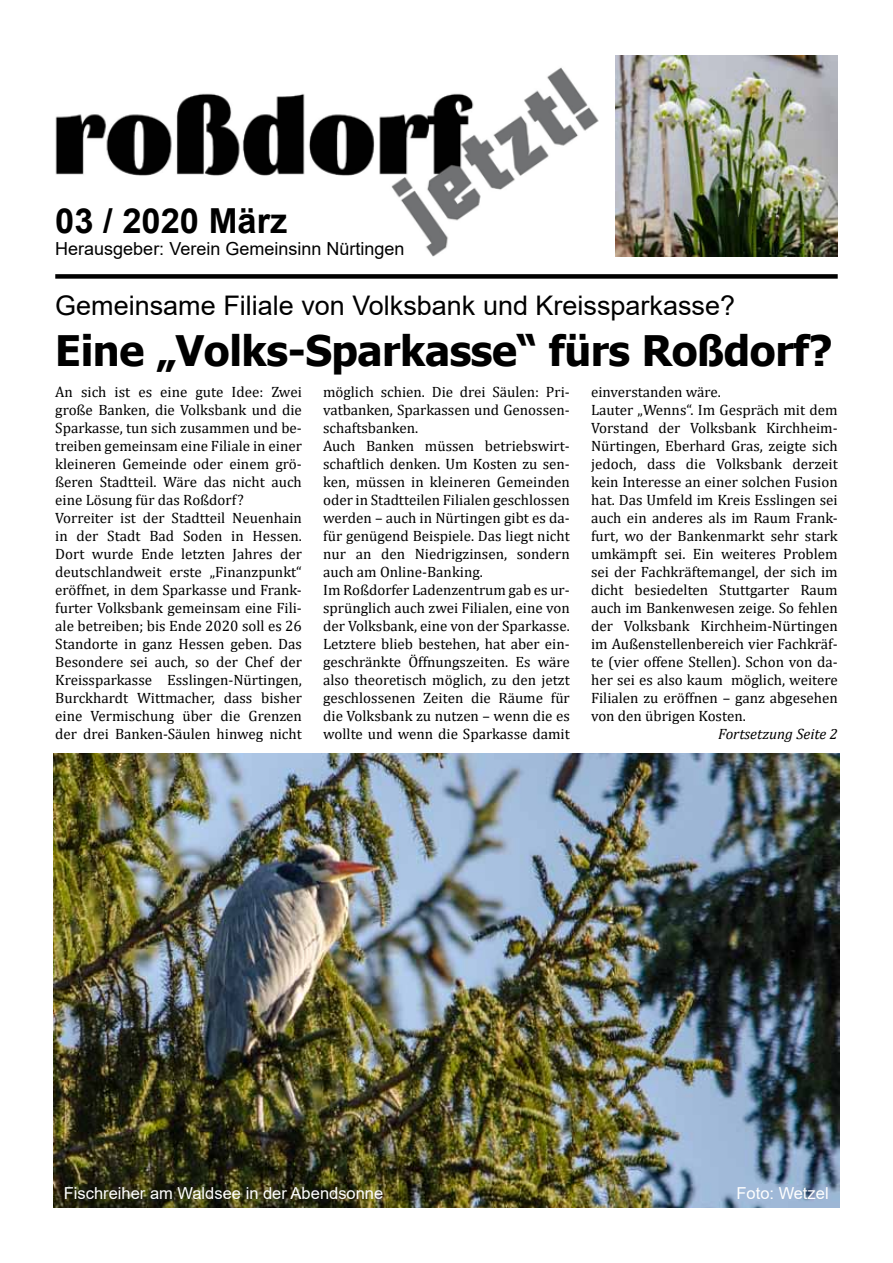
<style>
.page{position:relative;width:893px;height:1263px;background:#fff}
.page>*{position:absolute;margin:0;border:0;box-sizing:border-box;transform-origin:0 0}
.t1{font:700 42px "Tahoma";letter-spacing:-.01em;color:#000}
.t2{font:700 34.5px "Arial";color:#000}
.t3{font:27px "Arial";color:#000}
.t4{font:18px "Arial";color:#000}
.t5{font:16.5px "Arial";color:#fff}
.t6{font:15px/18px "Cambria";color:#000}
.t7{font:italic 15px "Cambria";color:#000}
</style>
<div class="page">
<img style="left:55px;top:55px;width:783px;height:202px">
<div style="left:55px;top:274px;width:783px;height:5px;background:#000"></div>
<img style="left:53px;top:753px;width:786px;height:455px">
<h2 class="t2" style="left:55px;top:197px;width:234px">03 / 2020 März</h2>
<p class="t4" style="left:55px;top:236px;width:351px">Herausgeber: Verein Gemeinsinn Nürtingen</p>
<h3 class="t3" style="left:55px;top:287px;width:681px">Gemeinsame Filiale von Volksbank und Kreissparkasse?</h3>
<h1 class="t1" style="left:55px;top:321px;width:779px">Eine „Volks-Sparkasse“ fürs Roßdorf?</h1>
<p class="t6" style="left:55px;top:382px;width:248px">An sich ist es eine gute Idee: Zwei große Banken, die Volksbank und die Sparkasse, tun sich zusammen und be&shy;treiben gemeinsam eine Filiale in einer kleineren Gemeinde oder einem grö&shy;ßeren Stadtteil. Wäre das nicht auch eine Lösung für das Roßdorf?<br>Vorreiter ist der Stadtteil Neuenhain in der Stadt Bad Soden in Hessen.<br>Dort wurde Ende letzten Jahres der deutschlandweit erste „Finanzpunkt“ eröffnet, in dem Sparkasse und Frank&shy;furter Volksbank gemeinsam eine Fili&shy;ale betreiben; bis Ende 2020 soll es 26<br>Standorte in ganz Hessen geben. Das Besondere sei auch, so der Chef der Kreissparkasse Esslingen-Nürtingen, Burckhardt Wittmacher, dass bisher eine Vermischung über die Grenzen der drei Banken-Säulen hinweg nicht</p>
<p class="t6" style="left:591px;top:382px;width:248px">einverstanden wäre.<br>Lauter „Wenns“. Im Gespräch mit dem Vorstand der Volksbank Kirchheim-Nürtingen, Eberhard Gras, zeigte sich jedoch, dass die Volksbank derzeit kein Interesse an einer solchen Fusion hat. Das Umfeld im Kreis Esslingen sei auch ein anderes als im Raum Frank&shy;furt, wo der Bankenmarkt sehr stark umkämpft sei. Ein weiteres Problem sei der Fachkräftemangel, der sich im dicht besiedelten Stuttgarter Raum auch im Bankenwesen zeige. So fehlen der Volksbank Kirchheim-Nürtingen im Außenstellenbereich vier Fachkräf&shy;te (vier offene Stellen). Schon von da&shy;her sei es also kaum möglich, weitere Filialen zu eröffnen – ganz abgesehen von den übrigen Kosten.</p>
<p class="t6" style="left:323px;top:382px;width:248px">möglich schien. Die drei Säulen: Pri&shy;vatbanken, Sparkassen und Genossen&shy;schaftsbanken.<br>Auch Banken müssen betriebswirt&shy;schaftlich denken. Um Kosten zu sen&shy;ken, müssen in kleineren Gemeinden oder in Stadtteilen Filialen geschlossen werden – auch in Nürtingen gibt es da&shy;für genügend Beispiele. Das liegt nicht nur an den Niedrigzinsen, sondern auch am Online-Banking.<br>Im Roßdorfer Ladenzentrum gab es ur&shy;sprünglich auch zwei Filialen, eine von der Volksbank, eine von der Sparkasse.<br>Letztere blieb bestehen, hat aber ein&shy;geschränkte Öffnungszeiten. Es wäre also theoretisch möglich, zu den jetzt geschlossenen Zeiten die Räume für die Volksbank zu nutzen – wenn die es wollte und wenn die Sparkasse damit</p>
<p class="t7" style="left:718px;top:723px;width:121px">Fortsetzung Seite 2</p>
<p class="t5" style="left:64px;top:1181px;width:321px">Fischreiher am Waldsee in der Abendsonne</p>
<p class="t5" style="left:736px;top:1181px;width:94px">Foto: Wetzel</p>
</div>
